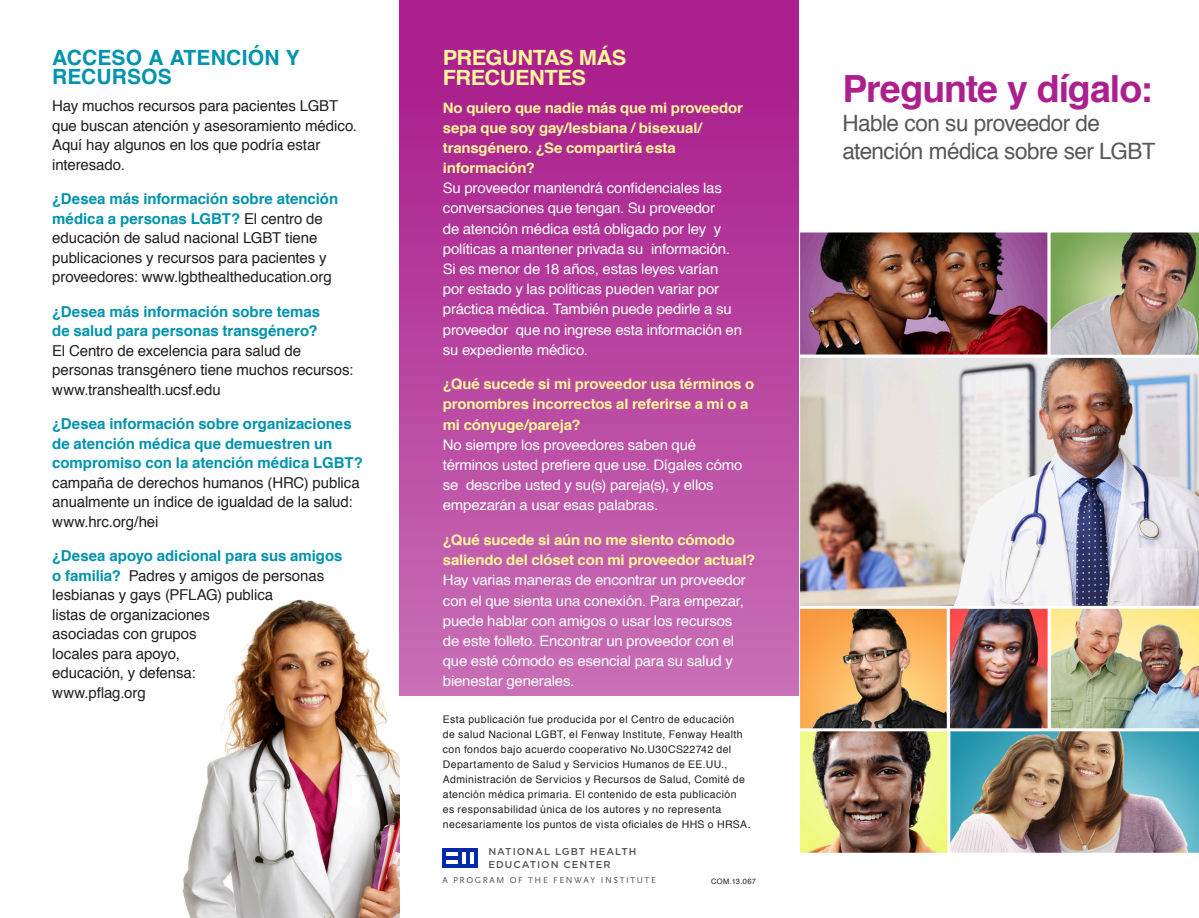
<style>
.page{position:relative;width:1199px;height:918px;background:#fff}
.page>*{position:absolute;margin:0;border:0;box-sizing:border-box;transform-origin:0 0}
.t1{font:700 37.5px "Helvetica";letter-spacing:-.03em;color:#ab208e}
.t2{font:22.5px/28.5px "Helvetica";letter-spacing:-.025em;color:#57585a}
.t3{font:700 21px/19.5px "Helvetica";letter-spacing:.005em;color:#0093ad}
.t4{font:700 21px/20.2px "Helvetica";letter-spacing:-.025em;color:#fff79a;scale:1.04 1}
.t5{font:15px/19.5px "Helvetica";letter-spacing:-.005em;color:#231f20}
.t6{font:700 15px/19.5px "Helvetica";letter-spacing:-.005em;color:#0093ad}
.t7{font:14.4px/20.2px "Helvetica";letter-spacing:-.015em;color:#fff;scale:1.04 1}
.t8{font:10.5px/15px "Helvetica";letter-spacing:.035em;color:#231f20}
.t9{font:500 9.9px/12.5px "Gotham";letter-spacing:.1em;color:#54555a}
.t10{font:9px "Scala Sans";letter-spacing:.175em;color:#54555a}
.t11{font:7.5px "Helvetica";letter-spacing:.05em;color:#231f20}
.s1{font-weight:700;color:#0093ad}
.s2{font-weight:400;color:#231f20}
.s3{font-weight:700;color:#fff79a}
</style>
<div class="page">
<img style="left:182px;top:583px;width:218px;height:335px">
<img style="left:801px;top:609px;width:145px;height:243px">
<div style="left:797px;top:604px;width:153px;height:128px;border:3px solid #fff"></div>
<img style="left:947px;top:609px;width:252px;height:244px">
<div style="left:797px;top:728px;width:153px;height:128px;border:3px solid #fff"></div>
<img style="left:801px;top:234px;width:245px;height:120px">
<div style="left:797px;top:230px;width:253px;height:128px;border:3px solid #fff"></div>
<img style="left:799px;top:355px;width:400px;height:254px">
<img style="left:1047px;top:230px;width:152px;height:128px">
<div style="left:400px;top:0;width:399px;height:696px;background:linear-gradient(to bottom,#a8188a,#c86fb6)"></div>
<div style="left:442px;top:848px;width:36px;height:20px;background:#002baa"></div>
<hr style="left:446px;top:852px;width:12px;height:4px;background:#fff">
<hr style="left:446px;top:860px;width:12px;height:4px;background:#fff">
<hr style="left:462px;top:852px;width:4px;height:12px;background:#fff">
<hr style="left:470px;top:852px;width:4px;height:12px;background:#fff">
<p class="t3" style="left:52px;top:48px;width:249px">ACCESO A ATENCIÓN Y<br>RECURSOS</p>
<p class="t5" style="left:52px;top:97px;width:306px">Hay muchos recursos para pacientes LGBT que buscan atención y asesoramiento médico.<br>Aquí hay algunos en los que podría estar interesado.</p>
<p class="t5" style="left:52px;top:190px;width:287px"><span class="s1">¿Desea más información sobre atención médica a personas LGBT?</span> El centro de educación de salud nacional LGBT tiene publicaciones y recursos para pacientes y proveedores: www.lgbthealtheducation.org</p>
<p class="t5" style="left:52px;top:302px;width:302px"><span class="s1">¿Desea más información sobre temas<br>de salud para personas transgénero?<br></span>El Centro de excelencia para salud de personas transgénero tiene muchos recursos: www.transhealth.ucsf.edu</p>
<p class="t6" style="left:52px;top:415px;width:312px">¿Desea información sobre organizaciones de atención médica que demuestren un compromiso con la atención médica LGBT? <span class="s2">campaña de derechos humanos (HRC) publica anualmente un índice de igualdad de la salud: www.hrc.org/hei</span></p>
<p class="t5" style="left:52px;top:547px;width:292px"><span class="s1">¿Desea apoyo adicional para sus amigos o familia?</span> Padres y amigos de personas lesbianas y gays (PFLAG) publica<br>listas de organizaciones<br>asociadas con grupos<br>locales para apoyo,<br>educación, y defensa:<br>www.pflag.org</p>
<p class="t4" style="left:443px;top:48px;width:178px">PREGUNTAS MÁS<br>FRECUENTES</p>
<p class="t7" style="left:443px;top:98px;width:290px"><span class="s3">No quiero que nadie más que mi proveedor sepa que soy gay/lesbiana / bisexual/ transgénero. ¿Se compartirá esta información?<br></span>Su proveedor mantendrá confidenciales las conversaciones que tengan. Su proveedor<br>de atención médica está obligado por ley y políticas a mantener privada su información.<br>Si es menor de 18 años, estas leyes varían por estado y las políticas pueden variar por práctica médica. También puede pedirle a su proveedor que no ingrese esta información en su expediente médico.</p>
<p class="t7" style="left:443px;top:375px;width:301px"><span class="s3">¿Qué sucede si mi proveedor usa términos o pronombres incorrectos al referirse a mi o a mi cónyuge/pareja?<br></span>No siempre los proveedores saben qué términos usted prefiere que use. Dígales cómo se describe usted y su(s) pareja(s), y ellos empezarán a usar esas palabras.</p>
<p class="t7" style="left:443px;top:530px;width:302px"><span class="s3">¿Qué sucede si aún no me siento cómodo saliendo del clóset con mi proveedor actual?<br></span>Hay varias maneras de encontrar un proveedor con el que sienta una conexión. Para empezar, puede hablar con amigos o usar los recursos<br>de este folleto. Encontrar un proveedor con el que esté cómodo es esencial para su salud y bienestar generales.</p>
<p class="t8" style="left:443px;top:712px;width:309px">Esta publicación fue producida por el Centro de educación<br>de salud Nacional LGBT, el Fenway Institute, Fenway Health con fondos bajo acuerdo cooperativo No.U30CS22742 del Departamento de Salud y Servicios Humanos de EE.UU., Administración de Servicios y Recursos de Salud, Comité de atención médica primaria. El contenido de esta publicación es responsabilidad única de los autores y no representa necesariamente los puntos de vista oficiales de HHS o HRSA.</p>
<p class="t9" style="left:488px;top:845px;width:150px">NATIONAL LGBT HEALTH<br>EDUCATION CENTER</p>
<p class="t10" style="left:442px;top:875px;width:215px">A PROGRAM OF THE FENWAY INSTITUTE</p>
<p class="t11" style="left:711px;top:875px;width:46px">COM.13.067</p>
<p class="t1" style="left:842px;top:59px;width:311px">Pregunte y dígalo:</p>
<p class="t2" style="left:842px;top:109px;width:314px">Hable con su proveedor de atención médica sobre ser LGBT</p>
</div>
